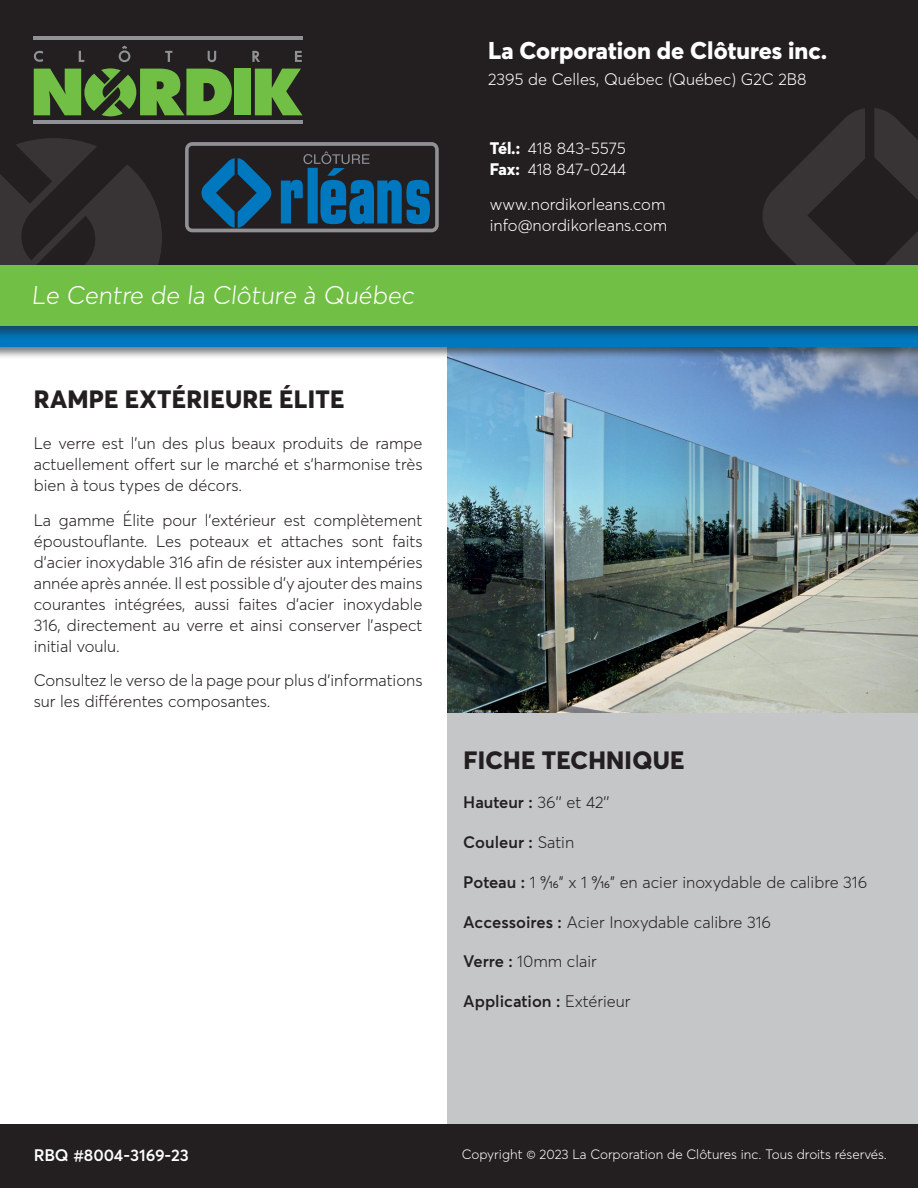
<style>
.page{position:relative;width:918px;height:1188px;background:#fff}
.page>*{position:absolute;margin:0;border:0;box-sizing:border-box;transform-origin:0 0}
.t1{font:300 25.35px "Averta";color:#fff}
.t2{font:800 24.75px "Averta";letter-spacing:.01em;color:#231f20}
.t3{font:800 24px "Averta";color:#fff}
.t4{font:300 16.5px/21px "Averta";color:#231f20;text-align:justify}
.t5{font:300 16.5px/21px "Averta";color:#fff}
.t6{font:600 16.5px "Averta";color:#231f20}
.t7{font:600 16.5px "Averta";letter-spacing:-.005em;color:#fff}
.t8{font:300 13.5px "Averta";color:#fff}
.s1{font-weight:800}
.s2{font-weight:600}
.s3{font-weight:300}
</style>
<div class="page">
<img style="left:447px;top:359px;width:471px;height:354px">
<div style="left:447px;top:713px;width:471px;height:411px;background:#c5c6c8"></div>
<div style="left:0;top:0;width:918px;height:268px;background:#231f20"></div>
<div style="left:0;top:1124px;width:918px;height:64px;background:#231f20"></div>
<hr style="left:34px;top:36px;width:269px;height:3px;background:#8f9194">
<hr style="left:34px;top:120px;width:269px;height:4px;background:#8f9194">
<div style="left:234px;top:69px;width:17px;height:46px;background:#71bf44"></div>
<svg style="left:255px;top:69px;width:47px;height:46px"></svg>
<svg style="left:34px;top:68px;width:198px;height:48px"></svg>
<svg style="left:79px;top:51px;width:5px;height:11px"></svg>
<svg style="left:165px;top:51px;width:7px;height:11px"></svg>
<svg style="left:208px;top:51px;width:8px;height:11px"></svg>
<svg style="left:252px;top:51px;width:8px;height:11px"></svg>
<svg style="left:295px;top:51px;width:7px;height:11px"></svg>
<svg style="left:119px;top:46px;width:11px;height:16px"></svg>
<svg style="left:34px;top:51px;width:9px;height:11px"></svg>
<svg style="left:185px;top:142px;width:254px;height:90px"></svg>
<svg style="left:763px;top:108px;width:155px;height:155px"></svg>
<svg style="left:0;top:138px;width:162px;height:125px"></svg>
<div style="left:0;top:274px;width:918px;height:85px;background:#231f20;opacity:.61"></div>
<div style="left:0;top:278px;width:918px;height:69px;background:#0078c0"></div>
<div style="left:0;top:263px;width:918px;height:77px;background:#231f20;opacity:.55"></div>
<div style="left:0;top:266px;width:918px;height:60px;background:#71bf44"></div>
<h1 class="t1" style="left:31px;top:279px;width:387px">Le Centre de la Clôture à Québec</h1>
<h2 class="t2" style="left:34px;top:383px;width:312px">RAMPE EXTÉRIEURE ÉLITE</h2>
<p class="t4" style="left:34px;top:433px;width:390px">Le verre est l’un des plus beaux produits de rampe actuellement offert sur le marché et s’harmonise très bien à tous types de décors.</p>
<p class="t4" style="left:34px;top:509px;width:390px">La gamme Élite pour l’extérieur est complètement époustouflante. Les poteaux et attaches sont faits d’acier inoxydable 316 afin de résister aux intempéries année après année. Il est possible d’y ajouter des mains courantes intégrées, aussi faites d’acier inoxydable 316, directement au verre et ainsi conserver l’aspect initial voulu.</p>
<p class="t4" style="left:34px;top:670px;width:390px">Consultez le verso de la page pour plus d’informations sur les différentes composantes.</p>
<h3 class="t3" style="left:488px;top:35px;width:341px">La Corporation de Clôtures inc.</h3>
<p class="t5" style="left:488px;top:69px;width:320px">2395 de Celles, Québec (Québec) G2C 2B8</p>
<p class="t5" style="left:490px;top:138px;width:138px"><span class="s1">Tél.:</span> 418 843-5575<br><span class="s1">Fax:</span> 418 847-0244</p>
<p class="t5" style="left:490px;top:194px;width:179px">www.nordikorleans.com info@nordikorleans.com</p>
<h2 class="t2" style="left:463px;top:744px;width:223px">FICHE TECHNIQUE</h2>
<p class="t4" style="left:463px;top:792px;width:148px"><span class="s2">Hauteur :</span> 36’’ et 42’’</p>
<p class="t6" style="left:463px;top:832px;width:112px">Couleur : <span class="s3">Satin</span></p>
<p class="t4" style="left:463px;top:871px;width:405px"><span class="s2">Poteau :</span> 1 9/16" x 1 9/16" en acier inoxydable de calibre 316</p>
<p class="t4" style="left:463px;top:911px;width:309px"><span class="s2">Accessoires :</span> Acier Inoxydable calibre 316</p>
<p class="t4" style="left:463px;top:951px;width:135px"><span class="s2">Verre :</span> 10mm clair</p>
<p class="t6" style="left:463px;top:991px;width:169px">Application : <span class="s3">Extérieur</span></p>
<p class="t7" style="left:34px;top:1144px;width:157px">RBQ #8004-3169-23</p>
<p class="t8" style="left:462px;top:1146px;width:427px">Copyright © 2023 La Corporation de Clôtures inc. Tous droits réservés.</p>
</div>
